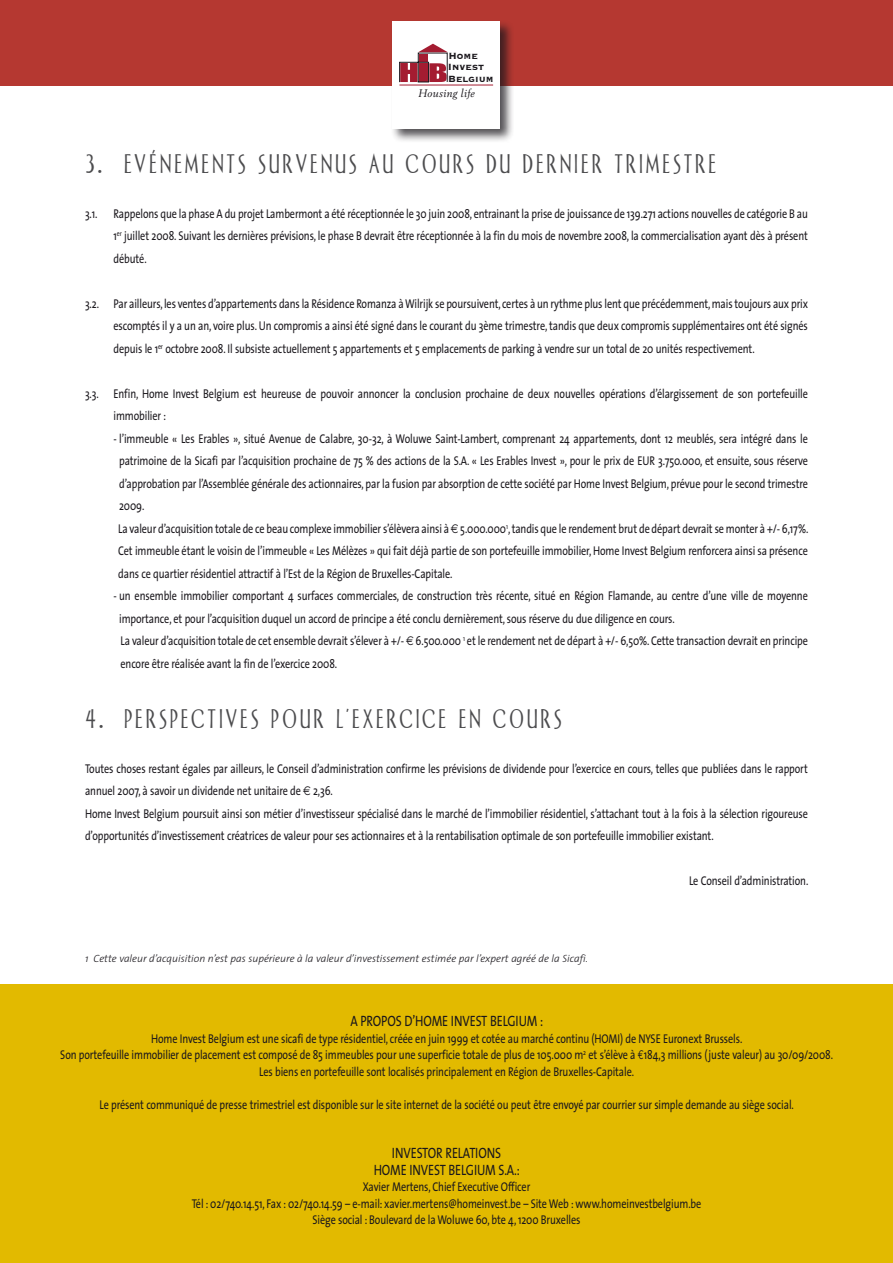
<style>
.page{position:relative;width:893px;height:1263px;background:#fff}
.page>*{position:absolute;margin:0;border:0;box-sizing:border-box;transform-origin:0 0}
.t1{font:27px "Allise";letter-spacing:.1em;color:#4c4c4e}
.t2{font:15px "The Sans";color:#1a171c;scale:.8 1}
.t3{font:12.75px/22.5px "The Sans";letter-spacing:-.01em;color:#1a171c;scale:.8 1}
.t4{font:700 11.7px/11.4px "Copperplate";color:#1a171c;scale:.93 1}
.t5{font:italic 10.8px "Berling LT Std";letter-spacing:.03em;color:#1a171c}
.t6{font:italic 300 10.5px "The Sans";color:#1a171c}
.s1{font-family:"Euro Sans Std"}
.s2{font-family:"Euro Mono Std"}
</style>
<div class="page">
<div style="left:0;top:0;width:893px;height:85px;background:#b53831"></div>
<div style="left:391px;top:19px;width:123px;height:124px;background:#1a171c;opacity:.75"></div>
<div style="left:393px;top:21px;width:107px;height:108px;background:#fff"></div>
<svg style="left:399px;top:44px;width:49px;height:38px"></svg>
<hr style="left:399px;top:85px;width:94px;height:1px;background:#a41c31">
<div style="left:0;top:984px;width:893px;height:279px;background:#e2ba00"></div>
<p class="t4" style="left:448px;top:50px;width:51px">Home<br>Invest<br>Belgium</p>
<p class="t5" style="left:418px;top:87px;width:58px">Housing life</p>
<h1 class="t1" style="left:85px;top:149px;width:88px">3. EVÉNEMENTS</h1>
<h1 class="t1" style="left:258px;top:149px;width:65px">SURVENUS</h1>
<h1 class="t1" style="left:369px;top:149px;width:52px">AU COURS</h1>
<h1 class="t1" style="left:486px;top:149px;width:49px">DU DERNIER</h1>
<h1 class="t1" style="left:614px;top:149px;width:13px">TRIMESTRE</h1>
<p class="t3" style="left:85px;top:202px;width:17px">3.1.</p>
<p class="t3" style="left:114px;top:202px;width:869px;text-align:justify">Rappelons que la phase A du projet Lambermont a été réceptionnée le 30 juin 2008, entrainant la prise de jouissance de 139.271 actions nouvelles de catégorie B au 1<sup>er</sup> juillet 2008. Suivant les dernières prévisions, le phase B devrait être réceptionnée à la fin du mois de novembre 2008, la commercialisation ayant dès à présent débuté.</p>
<p class="t3" style="left:114px;top:292px;width:870px;text-align:justify;text-indent:-28px">3.2. Par ailleurs, les ventes d’appartements dans la Résidence Romanza à Wilrijk se poursuivent, certes à un rythme plus lent que précédemment, mais toujours aux prix escomptés il y a un an, voire plus. Un compromis a ainsi été signé dans le courant du 3ème trimestre, tandis que deux compromis supplémentaires ont été signés depuis le 1<sup>er</sup> octobre 2008. Il subsiste actuellement 5 appartements et 5 emplacements de parking à vendre sur un total de 20 unités respectivement.</p>
<p class="t3" style="left:114px;top:382px;width:869px;text-indent:-28px">3.3. Enfin, Home Invest Belgium est heureuse de pouvoir annoncer la conclusion prochaine de deux nouvelles opérations d’élargissement de son portefeuille immobilier :</p>
<p class="t3" style="left:118px;top:427px;width:864px;text-indent:-5px">- l’immeuble « Les Erables », situé Avenue de Calabre, 30-32, à Woluwe Saint-Lambert, comprenant 24 appartements, dont 12 meublés, sera intégré dans le patrimoine de la Sicafi par l’acquisition prochaine de 75 % des actions de la S.A. « Les Erables Invest », pour le prix de EUR 3.750.000, et ensuite, sous réserve d’approbation par l’Assemblée générale des actionnaires, par la fusion par absorption de cette société par Home Invest Belgium, prévue pour le second trimestre 2009.<br>La valeur d’acquisition totale de ce beau complexe immobilier s’élèvera ainsi à <span class="s1">€</span> 5.000.000<sup>1</sup>, tandis que le rendement brut de départ devrait se monter à +/- 6,17%.<br>Cet immeuble étant le voisin de l’immeuble « Les Mélèzes » qui fait déjà partie de son portefeuille immobilier, Home Invest Belgium renforcera ainsi sa présence dans ce quartier résidentiel attractif à l’Est de la Région de Bruxelles-Capitale.</p>
<p class="t3" style="left:119px;top:584px;width:862px;text-indent:-6px">- un ensemble immobilier comportant 4 surfaces commerciales, de construction très récente, situé en Région Flamande, au centre d’une ville de moyenne importance, et pour l’acquisition duquel un accord de principe a été conclu dernièrement, sous réserve du due diligence en cours.<br>La valeur d’acquisition totale de cet ensemble devrait s’élever à +/- <span class="s1">€</span> 6.500.000 <sup>1</sup> et le rendement net de départ à +/- 6,50%. Cette transaction devrait en principe encore être réalisée avant la fin de l’exercice 2008.</p>
<h1 class="t1" style="left:85px;top:704px;width:62px">4. PERSPECTI</h1>
<h1 class="t1" style="left:226px;top:704px;width:60px">VES POUR</h1>
<h1 class="t1" style="left:336px;top:704px;width:53px">L’EXERCICE</h1>
<h1 class="t1" style="left:459px;top:704px;width:50px">EN COURS</h1>
<p class="t3" style="left:85px;top:757px;width:905px">Toutes choses restant égales par ailleurs, le Conseil d’administration confirme les prévisions de dividende pour l’exercice en cours, telles que publiées dans le rapport annuel 2007, à savoir un dividende net unitaire de <span class="s1">€</span> 2,36.<br>Home Invest Belgium poursuit ainsi son métier d’investisseur spécialisé dans le marché de l’immobilier résidentiel, s’attachant tout à la fois à la sélection rigoureuse d’opportunités d’investissement créatrices de valeur pour ses actionnaires et à la rentabilisation optimale de son portefeuille immobilier existant.</p>
<p class="t3" style="left:689px;top:869px;width:151px">Le Conseil d’administration.</p>
<p class="t6" style="left:85px;top:949px;width:504px">1 Cette valeur d’acquisition n’est pas supérieure à la valeur d’investissement estimée par l’expert agréé de la Sicafi.</p>
<p class="t2" style="left:350px;top:1008px;width:22px">A propos</p>
<p class="t2" style="left:404px;top:1008px;width:35px">d’Home</p>
<p class="t2" style="left:451px;top:1008px;width:14px">Invest</p>
<p class="t2" style="left:490px;top:1008px;width:68px">Belgium :</p>
<p class="t3" style="left:60px;top:1030px;width:967px;line-height:16.5px;text-align:center">Home Invest Belgium est une sicafi de type résidentiel, créée en juin 1999 et cotée au marché continu (HOMI) de NYSE Euronext Brussels.<br>Son portefeuille immobilier de placement est composé de 85 immeubles pour une superficie totale de plus de 105.000 m<sup>2</sup> et s’élève à <span class="s2">€</span>184,3 millions (juste valeur) au 30/09/2008.<br>Les biens en portefeuille sont localisés principalement en Région de Bruxelles-Capitale.</p>
<p class="t3" style="left:100px;top:1093px;width:869px">Le présent communiqué de presse trimestriel est disponible sur le site internet de la société ou peut être envoyé par courrier sur simple demande au siège social.</p>
<p class="t2" style="left:392px;top:1140px;width:14px">Investor</p>
<p class="t2" style="left:445px;top:1140px;width:9px">relations</p>
<p class="t2" style="left:374px;top:1157px;width:22px">Home</p>
<p class="t2" style="left:409px;top:1157px;width:14px">Invest</p>
<p class="t2" style="left:448px;top:1157px;width:91px">Belgium S.A.:</p>
<p class="t3" style="left:192px;top:1178px;width:638px;line-height:16.5px;text-align:center">Xavier Mertens, Chief Executive Officer<br>Tél : 02/740.14.51, Fax : 02/740.14.59 – e-mail: xavier.mertens@homeinvest.be – Site Web : www.homeinvestbelgium.be<br>Siège social : Boulevard de la Woluwe 60, bte 4, 1200 Bruxelles</p>
</div>
